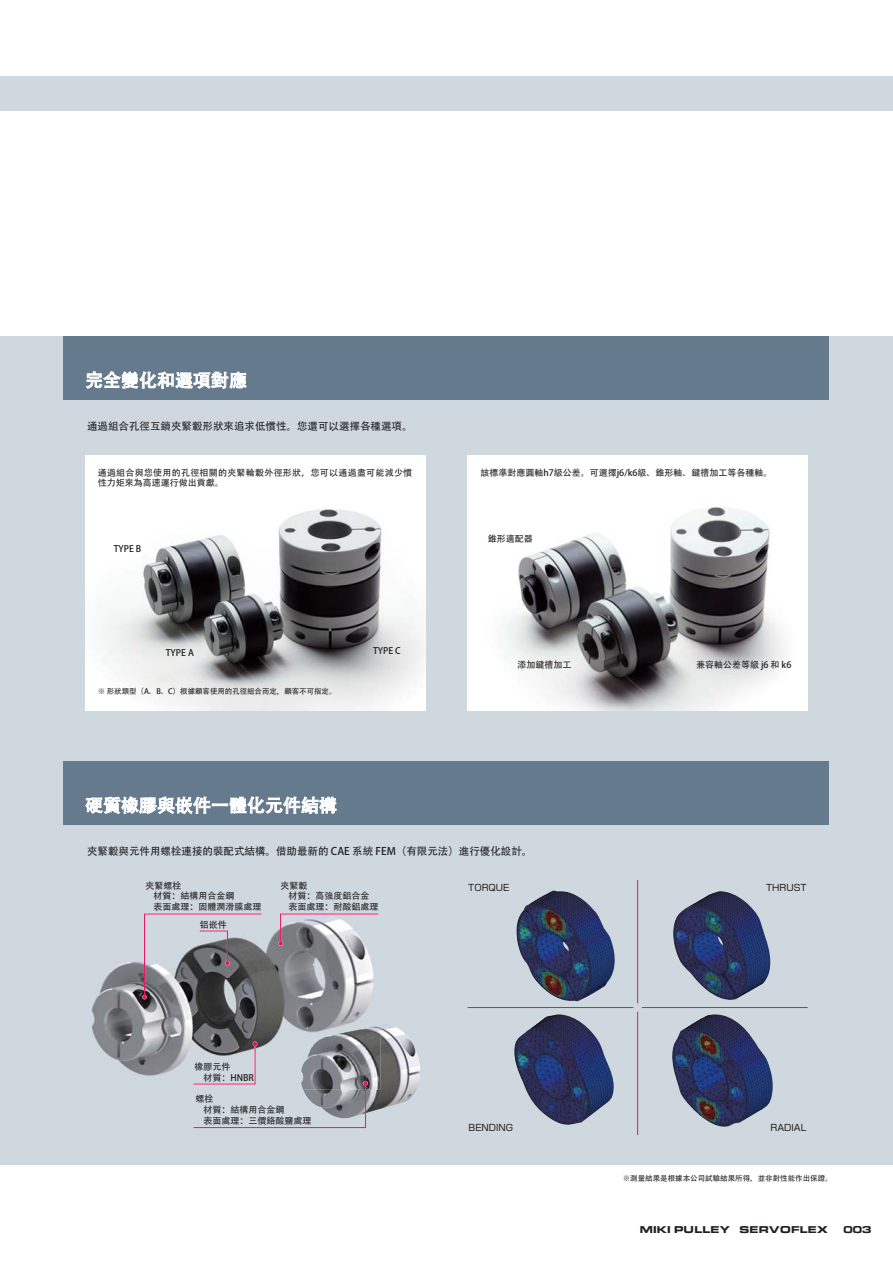
<style>
.page{position:relative;width:893px;height:1263px;background:#fff}
.page>*{position:absolute;margin:0;border:0;box-sizing:border-box;transform-origin:0 0}
.t1{font:18px "Adobe Heiti Std Regular GBK EUC H";color:#fff}
.t2{font:10.5px "Adobe Heiti Std Regular GBK EUC H";color:#231f20}
.t3{font:700 expanded 9.75px "Eurostile BQ";color:#231f20}
.t4{font:9px/10.8px "Adobe Heiti Std Regular GBK EUC H";color:#231f20}
.t5{font:9px/10.8px "Adobe Heiti Std Regular GBK EUC H";letter-spacing:.03em;color:#231f20}
.t6{font:9px "Shin Go Pro Regular 90 msp RKSJ H";color:#231f20}
.t7{font:7.5px "Adobe Heiti Std Regular GBK EUC H";color:#231f20}
</style>
<div class="page">
<div style="left:0;top:77px;width:893px;height:34px;background:#ced8de"></div>
<div style="left:0;top:336px;width:893px;height:829px;background:#ced8de"></div>
<hr style="left:637px;top:880px;width:1px;height:123px;background:#ed1064">
<hr style="left:637px;top:1012px;width:1px;height:123px;background:#ed1064">
<hr style="left:468px;top:1007px;width:165px;height:1px;background:#ed1064">
<hr style="left:642px;top:1007px;width:166px;height:1px;background:#ed1064">
<img style="left:516px;top:890px;width:99px;height:112px">
<img style="left:673px;top:891px;width:98px;height:109px">
<img style="left:514px;top:1014px;width:100px;height:111px">
<img style="left:672px;top:1014px;width:101px;height:113px">
<img style="left:91px;top:930px;width:283px;height:146px">
<img style="left:303px;top:1024px;width:118px;height:89px">
<img style="left:301px;top:1025px;width:79px;height:65px">
<svg style="left:142px;top:913px;width:120px;height:86px"></svg>
<svg style="left:278px;top:913px;width:101px;height:33px"></svg>
<svg style="left:192px;top:1042px;width:176px;height:87px"></svg>
<div style="left:64px;top:761px;width:765px;height:64px;background:#657a8d"></div>
<svg style="left:85px;top:796px;width:252px;height:19px"></svg>
<img style="left:468px;top:455px;width:340px;height:255px">
<img style="left:85px;top:455px;width:340px;height:255px">
<div style="left:64px;top:336px;width:765px;height:64px;background:#657a8d"></div>
<svg style="left:85px;top:371px;width:162px;height:18px"></svg>
<h1 class="t1" style="left:85px;top:373px;width:163px">完全變化和選項對應</h1>
<p class="t2" style="left:87px;top:422px;width:327px">通過組合孔徑互鎖夾緊轂形狀來追求低慣性。您還可以選擇各種選項。</p>
<p class="t5" style="left:98px;top:468px;width:316px">通過組合與您使用的孔徑相關的夾緊輪轂外徑形狀，您可以通過盡可能減少慣性力矩來為高速運行做出貢獻。</p>
<p class="t4" style="left:114px;top:544px;width:29px">TYPE B</p>
<p class="t4" style="left:166px;top:648px;width:30px">TYPE A</p>
<p class="t7" style="left:98px;top:689px;width:240px">※ 形狀類型（A、B、C）根據顧客使用的孔徑組合而定，顧客不可指定。</p>
<p class="t4" style="left:373px;top:646px;width:29px">TYPE C</p>
<p class="t4" style="left:480px;top:468px;width:293px">該標準對應圓軸h7級公差。可選擇j6/k6級、錐形軸、鍵槽加工等各種軸。</p>
<p class="t4" style="left:488px;top:535px;width:46px">錐形適配器</p>
<p class="t4" style="left:517px;top:660px;width:55px">添加鍵槽加工</p>
<p class="t4" style="left:696px;top:660px;width:97px">兼容軸公差等級 j6 和 k6</p>
<h1 class="t1" style="left:85px;top:798px;width:253px">硬質橡膠與嵌件一體化元件結構</h1>
<p class="t2" style="left:87px;top:847px;width:447px">夾緊轂與元件用螺栓連接的裝配式結構。借助最新的 CAE 系統 FEM（有限元法）進行優化設計。</p>
<p class="t4" style="left:153px;top:881px;width:109px;text-indent:-8px">夾緊螺栓<br>材質：結構用合金鋼<br>表面處理：固體潤滑膜處理</p>
<p class="t4" style="left:200px;top:920px;width:28px">铝嵌件</p>
<p class="t4" style="left:289px;top:881px;width:91px;text-indent:-8px">夾緊轂<br>材質：高強度鋁合金表面處理：耐酸鋁處理</p>
<p class="t4" style="left:194px;top:1063px;width:61px">橡膠元件<br>　材質：HNBR</p>
<p class="t4" style="left:204px;top:1095px;width:109px;text-indent:-8px">螺栓<br>材質：結構用合金鋼<br>表面處理：三價鉻酸鹽處理</p>
<p class="t6" style="left:468px;top:884px;width:43px">TORQUE</p>
<p class="t6" style="left:766px;top:884px;width:42px">THRUST</p>
<p class="t6" style="left:469px;top:1124px;width:46px">BENDING</p>
<p class="t6" style="left:770px;top:1124px;width:37px">RADIAL</p>
<p class="t7" style="left:623px;top:1175px;width:211px">※測量結果是根據本公司試驗結果所得，並非對性能作出保證。</p>
<p class="t3" style="left:640px;top:1223px;width:190px">MIKI PULLEY SERVOFLEX</p>
<p class="t3" style="left:843px;top:1223px;width:30px">003</p>
</div>
